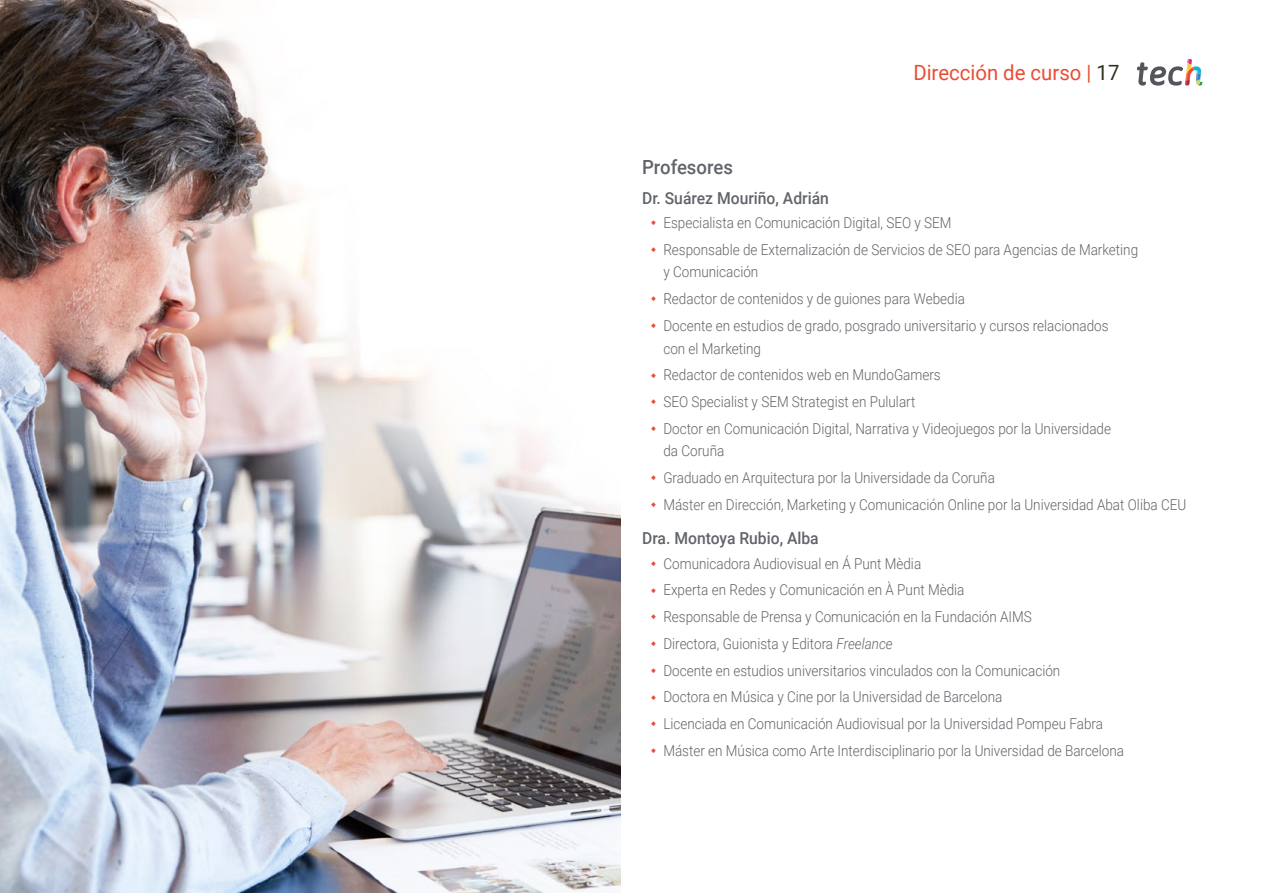
<style>
.page{position:relative;width:1263px;height:893px;background:#fff}
.page>*{position:absolute;margin:0;border:0;box-sizing:border-box;transform-origin:0 0}
.t1{font:21px "Roboto";color:#e94d35}
.t2{font:500 19.5px "Roboto";color:#61646a;scale:.95 1}
.t3{font:500 16.5px "Roboto";color:#61646a;scale:.95 1}
.t4{font:300 15px/26.7px "Roboto";color:#61646a;scale:.9 1}
.s1{color:#312e20}
.s2{font-style:italic}
</style>
<div class="page">
<svg style="left:1137px;top:59px;width:65px;height:27px"></svg>
<img style="left:0;top:0;width:621px;height:893px">
<h2 class="t2" style="left:642px;top:154px;width:97px">Profesores</h2>
<h1 class="t1" style="left:913px;top:57px;width:208px">Dirección de curso | <span class="s1">17</span></h1>
<p class="t3" style="left:642px;top:186px;width:198px">Dr. Suárez Mouriño, Adrián</p>
<p class="t4" style="left:663px;top:209px;width:529px">Especialista en Comunicación Digital, SEO y SEM<br>Responsable de Externalización de Servicios de SEO para Agencias de Marketing</p>
<p class="t4" style="left:663px;top:258px;width:496px">y Comunicación<br>Redactor de contenidos y de guiones para Webedia<br>Docente en estudios de grado, posgrado universitario y cursos relacionados</p>
<p class="t4" style="left:663px;top:334px;width:499px">con el Marketing<br>Redactor de contenidos web en MundoGamers<br>SEO Specialist y SEM Strategist en Pululart<br>Doctor en Comunicación Digital, Narrativa y Videojuegos por la Universidade</p>
<p class="t4" style="left:663px;top:437px;width:582px">da Coruña<br>Graduado en Arquitectura por la Universidade da Coruña<br>Máster en Dirección, Marketing y Comunicación Online por la Universidad Abat Oliba CEU</p>
<p class="t3" style="left:642px;top:527px;width:187px">Dra. Montoya Rubio, Alba</p>
<p class="t4" style="left:663px;top:549px;width:513px">Comunicadora Audiovisual en Á Punt Mèdia<br>Experta en Redes y Comunicación en À Punt Mèdia<br>Responsable de Prensa y Comunicación en la Fundación AIMS<br>Directora, Guionista y Editora <span class="s2">Freelance<br></span>Docente en estudios universitarios vinculados con la Comunicación<br>Doctora en Música y Cine por la Universidad de Barcelona<br>Licenciada en Comunicación Audiovisual por la Universidad Pompeu Fabra Máster en Música como Arte Interdisciplinario por la Universidad de Barcelona</p>
</div>
